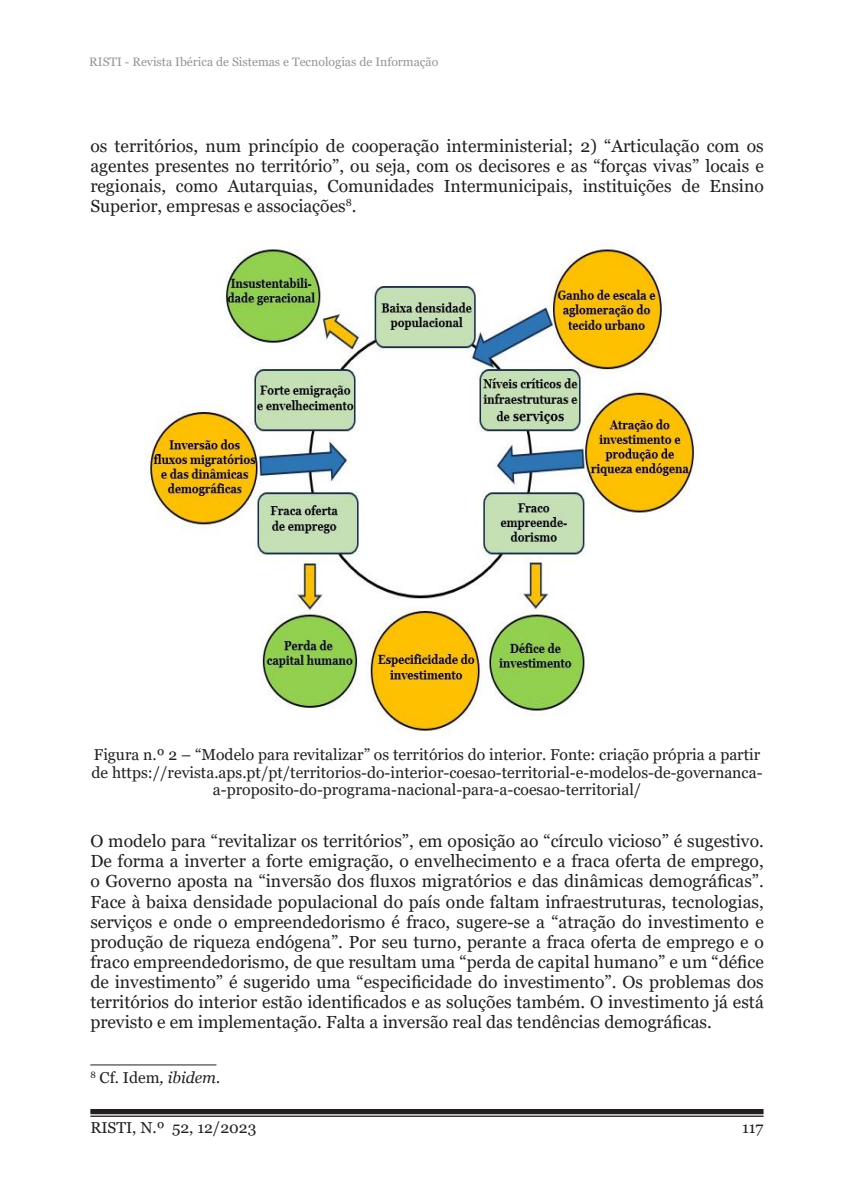
<style>
.page{position:relative;width:844px;height:1191px;background:#fff}
.page>*{position:absolute;margin:0;border:0;box-sizing:border-box;transform-origin:0 0}
.txt{font:17.5px/20.1px "Georgia";color:#231f20;text-align:justify}
.legned{font:15.75px/17.8px "Georgia";color:#231f20;text-align:center}
.FN{font:italic 15.75px "Georgia";color:#231f20}
.t1{font:12.25px "Georgia";color:#939598}
.s1{font-style:normal}
</style>
<div class="page">
<div style="left:90px;top:1109px;width:673px;height:5px;background:#231f20"></div>
<hr style="left:90px;top:1115px;width:673px;height:1px;background:#231f20">
<img style="left:145px;top:242px;width:552px;height:496px">
<hr style="left:90px;top:1064px;width:126px;height:1px;background:#231f20">
<p class="t1" style="left:89px;top:54px;width:350px">RISTI - Revista Ibérica de Sistemas e Tecnologias de Informação</p>
<p class="txt" style="left:90px;top:136px;width:674px">os territórios, num princípio de cooperação interministerial; 2) “Articulação com os agentes presentes no território”, ou seja, com os decisores e as “forças vivas” locais e regionais, como Autarquias, Comunidades Intermunicipais, instituições de Ensino Superior, empresas e associações<sup>8</sup>.</p>
<p class="legned" style="left:91px;top:745px;width:672px">Figura n.º 2 – “Modelo para revitalizar” os territórios do interior. Fonte: criação própria a partir de https://revista.aps.pt/pt/territorios-do-interior-coesao-territorial-e-modelos-de-governanca&shy;a-proposito-do-programa-nacional-para-a-coesao-territorial/</p>
<p class="txt" style="left:90px;top:831px;width:674px">O modelo para “revitalizar os territórios”, em oposição ao “círculo vicioso” é sugestivo.<br>De forma a inverter a forte emigração, o envelhecimento e a fraca oferta de emprego, o Governo aposta na “inversão dos fluxos migratórios e das dinâmicas demográficas”.<br>Face à baixa densidade populacional do país onde faltam infraestruturas, tecnologias, serviços e onde o empreendedorismo é fraco, sugere-se a “atração do investimento e produção de riqueza endógena”. Por seu turno, perante a fraca oferta de emprego e o fraco empreendedorismo, de que resultam uma “perda de capital humano” e um “défice de investimento” é sugerido uma “especificidade do investimento”. Os problemas dos territórios do interior estão identificados e as soluções também. O investimento já está previsto e em implementação. Falta a inversão real das tendências demográficas.</p>
<p class="FN" style="left:90px;top:1067px;width:131px"><sup>8</sup> <span class="s1">Cf. Idem</span>, ibidem.</p>
<p class="legned" style="left:90px;top:1118px;width:167px">RISTI, N.º 52, 12/2023</p>
<p class="legned" style="left:741px;top:1118px;width:23px">117</p>
</div>
